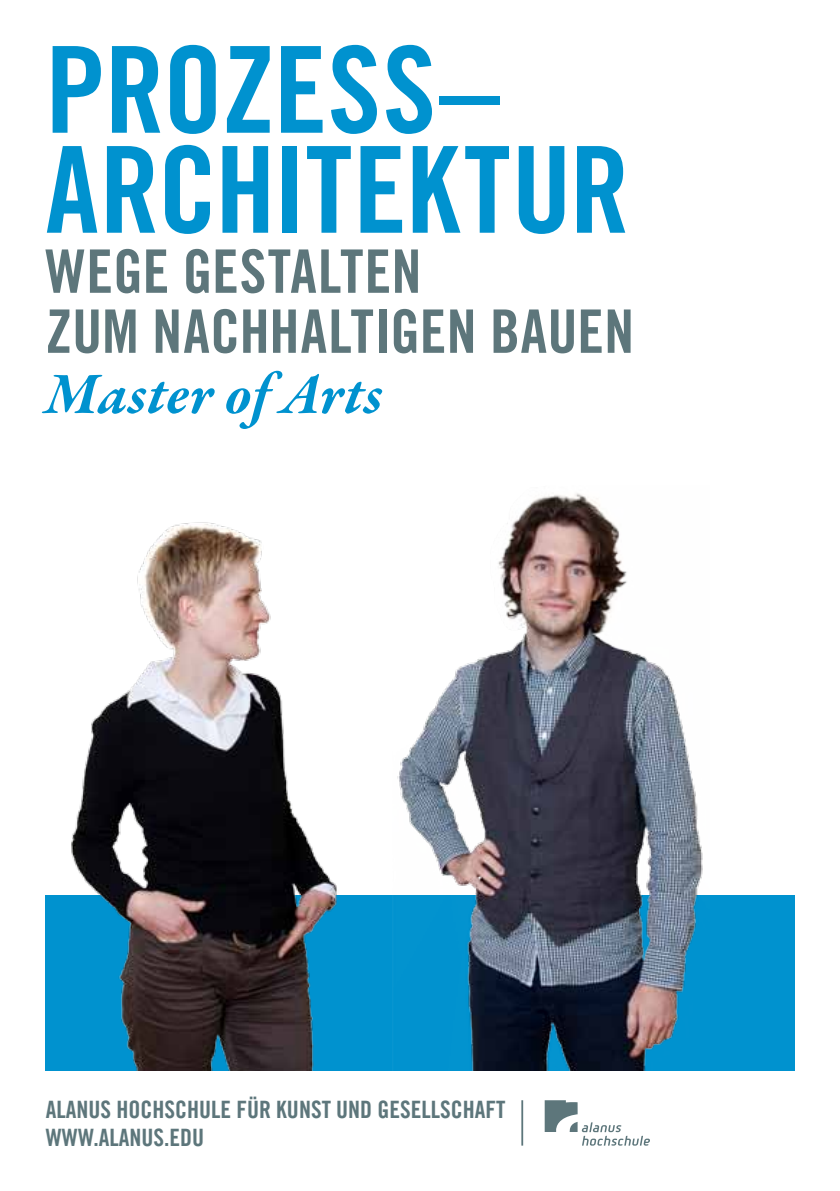
<style>
.page{position:relative;width:840px;height:1191px;background:#fff}
.page>*{position:absolute;margin:0;border:0;box-sizing:border-box;transform-origin:0 0}
.t1{font:120px/100px "Trade Gothic LT Com Bd Cn 20";letter-spacing:-.005em;color:#0092cf}
.t2{font:60px/60px "Trade Gothic LT Com Bd Cn 20";letter-spacing:.005em;color:#5d767b}
.t3{font:italic 700 60px "Garamond Premr Pro";color:#0092cf}
.t4{font:24px/28px "Trade Gothic LT Com Bd Cn 20";color:#5d767b}
</style>
<div class="page">
<hr style="left:521px;top:1100px;width:2px;height:45px;background:#5d767b">
<div style="left:45px;top:895px;width:749px;height:176px;background:#0092cf"></div>
<svg style="left:544px;top:1100px;width:105px;height:45px"></svg>
<img style="left:397px;top:493px;width:306px;height:578px">
<img style="left:71px;top:522px;width:266px;height:549px">
<h1 class="t1" style="left:45px;top:39px;width:585px">PROZESS–<br>ARCHITEKTUR</h1>
<h2 class="t2" style="left:45px;top:241px;width:590px">WEGE GESTALTEN<br>ZUM NACHHALTIGEN BAUEN</h2>
<h2 class="t3" style="left:45px;top:357px;width:338px">Master of Arts</h2>
<p class="t4" style="left:46px;top:1094px;width:461px">ALANUS HOCHSCHULE FÜR KUNST UND GESELLSCHAFT<br>WWW.ALANUS.EDU</p>
</div>
